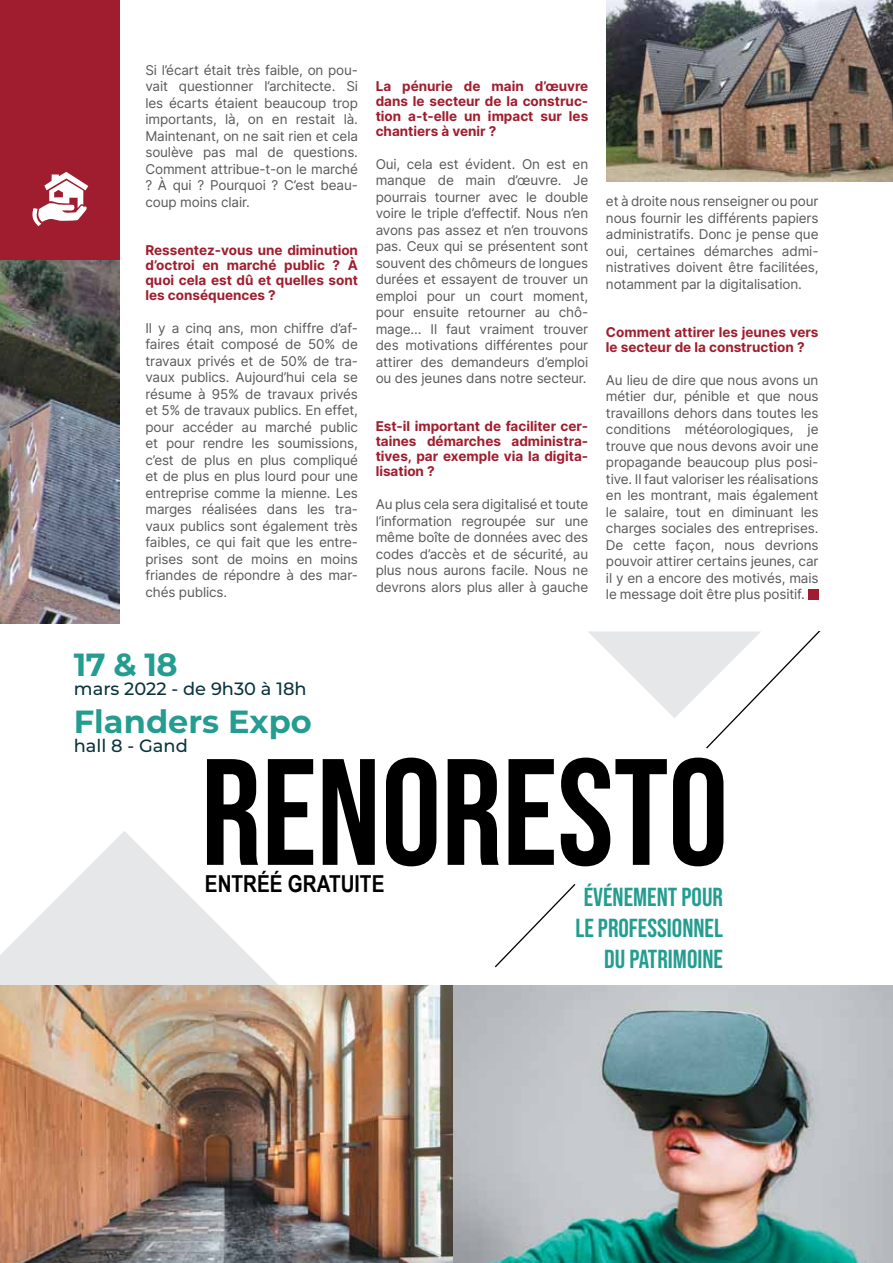
<style>
.page{position:relative;width:893px;height:1263px;background:#fff}
.page>*{position:absolute;margin:0;border:0;box-sizing:border-box;transform-origin:0 0}
.t1{font:151.05px "Bebas Neue";color:#000}
.t2{font:700 32.1px/57px "Montserrat";color:#249d90}
.t3{font:26.1px/31.3px "Bebas Neue";color:#249d90;text-align:right}
.t4{font:700 23.4px "Arial Narrow";color:#000}
.t5{font:500 17.85px "Montserrat";color:#09343c}
.t6{font:13.5px/16.5px "Inter";letter-spacing:-.01em;color:#58595b;text-align:justify}
.t7{font:700 13.5px/15px "Inter";color:#9f1d2e;text-align:justify}
</style>
<div class="page">
<svg style="left:0;top:831px;width:278px;height:264px;fill:#e6e7e8"></svg>
<img style="left:1px;top:985px;width:892px;height:278px">
<svg style="left:494px;top:884px;width:82px;height:84px"></svg>
<svg style="left:588px;top:631px;width:233px;height:118px"></svg>
<img style="left:0;top:259px;width:119px;height:364px">
<div style="left:0;top:2px;width:119px;height:257px;background:#9f1d2e"></div>
<svg style="left:32px;top:172px;width:56px;height:54px"></svg>
<div style="left:808px;top:589px;width:11px;height:10px;background:#9f1d2e"></div>
<img style="left:607px;top:0;width:286px;height:181px">
<p class="t6" style="left:145px;top:61px;width:214px">Si l’écart était très faible, on pou&shy;vait questionner l’architecte. Si les écarts étaient beaucoup trop importants, là, on en restait là.<br>Maintenant, on ne sait rien et cela soulève pas mal de questions.<br>Comment attribue-t-on le marché ? À qui ? Pourquoi ? C’est beau&shy;coup moins clair.</p>
<p class="t7" style="left:145px;top:242px;width:214px">Ressentez-vous une diminution d’octroi en marché public ? À quoi cela est dû et quelles sont les conséquences ?</p>
<p class="t6" style="left:145px;top:319px;width:214px">Il y a cinq ans, mon chiffre d’af&shy;faires était composé de 50% de travaux privés et de 50% de tra&shy;vaux publics. Aujourd’hui cela se résume à 95% de travaux privés et 5% de travaux publics. En effet, pour accéder au marché public et pour rendre les soumissions, c’est de plus en plus compliqué et de plus en plus lourd pour une entreprise comme la mienne. Les marges réalisées dans les tra&shy;vaux publics sont également très faibles, ce qui fait que les entre&shy;prises sont de moins en moins friandes de répondre à des mar&shy;chés publics.</p>
<p class="t7" style="left:376px;top:78px;width:214px">La pénurie de main d’œuvre dans le secteur de la construc&shy;tion a-t-elle un impact sur les chantiers à venir ?</p>
<p class="t6" style="left:376px;top:155px;width:214px">Oui, cela est évident. On est en manque de main d’œuvre. Je pourrais tourner avec le double voire le triple d’effectif. Nous n’en avons pas assez et n’en trouvons pas. Ceux qui se présentent sont souvent des chômeurs de longues durées et essayent de trouver un emploi pour un court moment, pour ensuite retourner au chô&shy;mage… Il faut vraiment trouver des motivations différentes pour attirer des demandeurs d’emploi ou des jeunes dans notre secteur.</p>
<p class="t7" style="left:376px;top:418px;width:214px">Est-il important de faciliter cer&shy;taines démarches administra&shy;tives, par exemple via la digita&shy;lisation ?</p>
<p class="t6" style="left:376px;top:496px;width:214px">Au plus cela sera digitalisé et toute l’information regroupée sur une même boîte de données avec des codes d’accès et de sécurité, au plus nous aurons facile. Nous ne devrons alors plus aller à gauche</p>
<p class="t6" style="left:606px;top:193px;width:214px">et à droite nous renseigner ou pour nous fournir les différents papiers administratifs. Donc je pense que oui, certaines démarches admi&shy;nistratives doivent être facilitées, notamment par la digitalisation.</p>
<p class="t7" style="left:606px;top:324px;width:214px">Comment attirer les jeunes vers le secteur de la construction ?</p>
<p class="t6" style="left:606px;top:371px;width:214px">Au lieu de dire que nous avons un métier dur, pénible et que nous travaillons dehors dans toutes les conditions météorologiques, je trouve que nous devons avoir une propagande beaucoup plus posi&shy;tive. Il faut valoriser les réalisations en les montrant, mais également le salaire, tout en diminuant les charges sociales des entreprises.<br>De cette façon, nous devrions pouvoir attirer certains jeunes, car il y en a encore des motivés, mais le message doit être plus positif.</p>
<h2 class="t2" style="left:74px;top:635px;width:239px">17 &amp; 18<br>Flanders Expo</h2>
<h3 class="t5" style="left:74px;top:676px;width:234px">mars 2022 - de 9h30 à 18h</h3>
<h3 class="t5" style="left:74px;top:733px;width:116px">hall 8 - Gand</h3>
<h1 class="t1" style="left:201px;top:727px;width:529px">RENORESTO</h1>
<h3 class="t4" style="left:205px;top:866px;width:181px">ENTRÉÉ GRATUITE</h3>
<h3 class="t3" style="left:575px;top:881px;width:149px">ÉVÉNEMENT POUR<br>LE PROFESSIONNEL<br>DU PATRIMOINE</h3>
</div>
